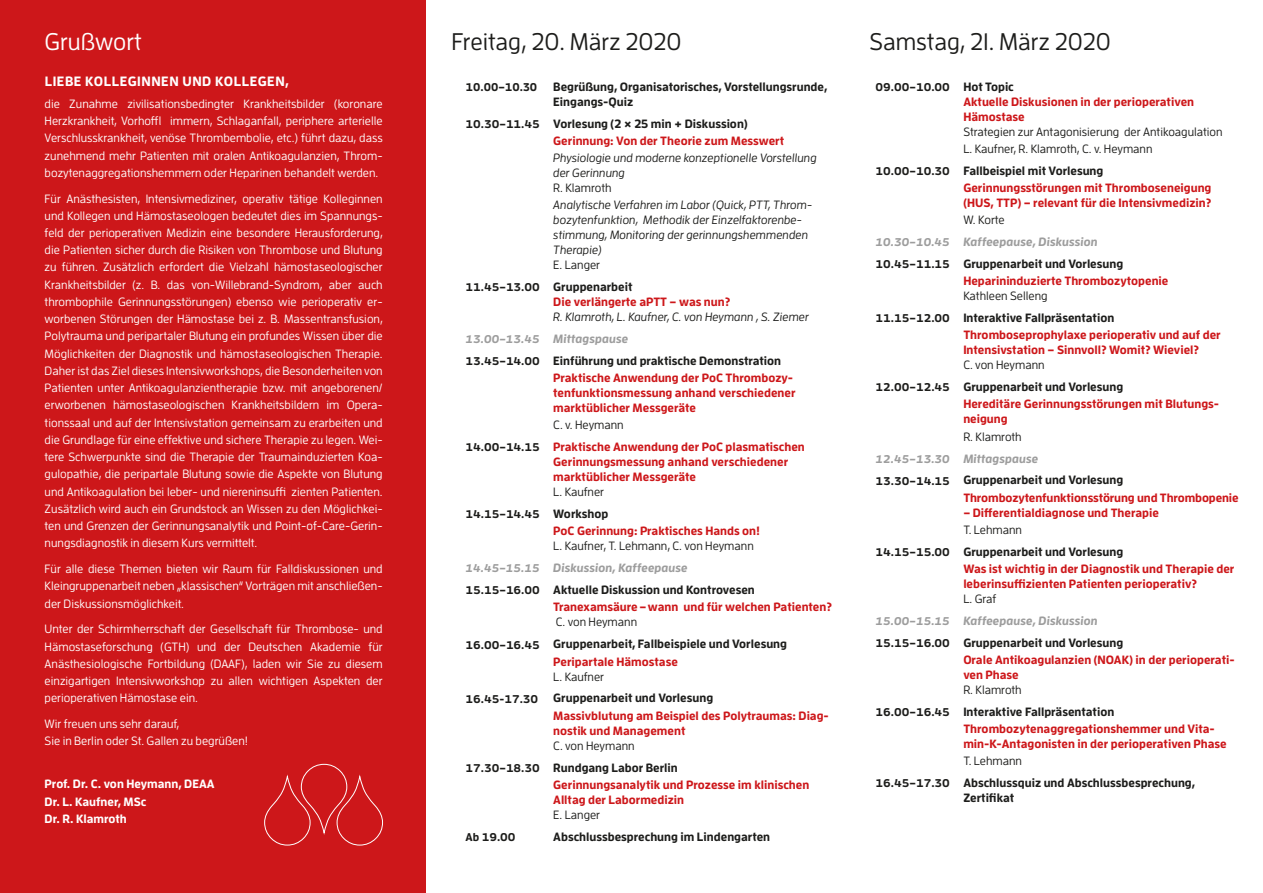
<style>
.page{position:relative;width:1263px;height:893px;background:#fff}
.page>*{position:absolute;margin:0;border:0;box-sizing:border-box;transform-origin:0 0}
.t1{font:500 24px "Enzo OT";color:#1d1d1b}
.t2{font:500 24px "Enzo OT";color:#fff}
.t3{font:700 13.5px "Enzo OT";letter-spacing:.04em;color:#fff}
.t4{font:500 12px/17.2px "Enzo OT";color:#fff;text-align:justify}
.t5{font:700 12px/15px "Enzo OT";color:#cd171a}
.t6{font:700 12px/21.9px "Enzo OT";color:#1d1d1b}
.t7{font:italic 500 12px/15px "Enzo OT";color:#1d1d1b}
.t8{font:500 12px/21.9px "Enzo OT";color:#1d1d1b}
.t9{font:700 12px/17.2px "Enzo OT";color:#fff}
.t10{font:700 11.25px "Enzo OT";color:#1d1d1b}
.s1{font-size:11.25px;color:#1d1d1b}
.s2{color:#1d1d1b}
.s3{font-weight:500}
.s4{font-size:11.25px}
.s5{font-weight:700;font-size:11.25px;color:#9d9d9d}
.s6{font-weight:700;color:#9d9d9d}
.s7{font-weight:700;font-style:normal;font-size:11.25px}
.s8{font-weight:700;font-style:normal}
.s9{font-weight:500;color:#1d1d1b}
.s10{font-size:12px}
.s11{font-weight:700;font-style:italic;font-size:11.25px;color:#9d9d9d}
.s12{font-weight:700;font-style:italic;color:#9d9d9d}
.s13{font-weight:700;font-size:11.25px}
.s14{font-weight:700}
.s15{font-style:italic;font-size:11.25px;color:#9d9d9d}
.s16{font-style:italic;color:#9d9d9d}
</style>
<div class="page">
<div style="left:0;top:0;width:425px;height:893px;background:#cd171a"></div>
<svg style="left:264px;top:764px;width:119px;height:82px"></svg>
<h1 class="t2" style="left:45px;top:27px;width:98px">Grußwort</h1>
<h1 class="t1" style="left:451px;top:27px;width:232px">Freitag, 20. März 2020</h1>
<h1 class="t1" style="left:870px;top:27px;width:243px">Samstag, 21. März 2020</h1>
<p class="t3" style="left:45px;top:73px;width:246px">LIEBE KOLLEGINNEN UND KOLLEGEN,</p>
<p class="t4" style="left:45px;top:95px;width:340px">die Zunahme zivilisationsbedingter Krankheitsbilder (koronare Herzkrankheit, Vorhoffl immern, Schlaganfall, periphere arterielle Verschlusskrankheit, venöse Thrombembolie, etc.) führt dazu, dass zunehmend mehr Patienten mit oralen Antikoagulanzien, Throm&shy;bozytenaggregationshemmern oder Heparinen behandelt werden.</p>
<p class="t4" style="left:45px;top:189px;width:340px">Für Anästhesisten, Intensivmediziner, operativ tätige Kolleginnen und Kollegen und Hämostaseologen bedeutet dies im Spannungs&shy;feld der perioperativen Medizin eine besondere Herausforderung, die Patienten sicher durch die Risiken von Thrombose und Blutung zu führen. Zusätzlich erfordert die Vielzahl hämostaseologischer Krankheitsbilder (z. B. das von-Willebrand-Syndrom, aber auch thrombophile Gerinnungsstörungen) ebenso wie perioperativ er&shy;worbenen Störungen der Hämostase bei z. B. Massentransfusion, Polytrauma und peripartaler Blutung ein profundes Wissen über die Möglichkeiten der Diagnostik und hämostaseologischen Therapie.<br>Daher ist das Ziel dieses Intensivworkshops, die Besonderheiten von Patienten unter Antikoagulanzientherapie bzw. mit angeborenen/ erworbenen hämostaseologischen Krankheitsbildern im Opera&shy;tionssaal und auf der Intensivstation gemeinsam zu erarbeiten und die Grundlage für eine effektive und sichere Therapie zu legen. Wei&shy;tere Schwerpunkte sind die Therapie der Traumainduzierten Koa&shy;gulopathie, die peripartale Blutung sowie die Aspekte von Blutung und Antikoagulation bei leber- und niereninsuffi zienten Patienten.<br>Zusätzlich wird auch ein Grundstock an Wissen zu den Möglichkei&shy;ten und Grenzen der Gerinnungsanalytik und Point-of-Care-Gerin&shy;nungsdiagnostik in diesem Kurs vermittelt.</p>
<p class="t4" style="left:45px;top:560px;width:340px">Für alle diese Themen bieten wir Raum für Falldiskussionen und Kleingruppenarbeit neben „klassischen“ Vorträgen mit anschließen&shy;der Diskussionsmöglichkeit.</p>
<p class="t4" style="left:45px;top:620px;width:340px">Unter der Schirmherrschaft der Gesellschaft für Thrombose- und Hämostaseforschung (GTH) und der Deutschen Akademie für Anästhesiologische Fortbildung (DAAF), laden wir Sie zu diesem einzigartigen Intensivworkshop zu allen wichtigen Aspekten der perioperativen Hämostase ein.</p>
<p class="t4" style="left:45px;top:715px;width:205px">Wir freuen uns sehr darauf,<br>Sie in Berlin oder St. Gallen zu begrüßen!</p>
<p class="t9" style="left:45px;top:775px;width:171px">Prof. Dr. C. von Heymann, DEAA<br>Dr. L. Kaufner, MSc<br>Dr. R. Klamroth</p>
<p class="t10" style="left:466px;top:80px;width:73px">10.00–10.30</p>
<p class="t6" style="left:553px;top:79px;width:276px;line-height:15px">Begrüßung, Organisatorisches, Vorstellungsrunde,<br>Eingangs-Quiz</p>
<p class="t5" style="left:553px;top:115px;width:232px;line-height:17.1px;text-indent:-88px"><span class="s1">10.30–11.45</span> <span class="s2">Vorlesung (2 × 25 min + Diskussion)<br></span>Gerinnung: Von der Theorie zum Messwert</p>
<p class="t7" style="left:553px;top:150px;width:265px">Physiologie und moderne konzeptionelle Vorstellung der Gerinnung</p>
<p class="t8" style="left:553px;top:177px;width:60px">R. Klamroth</p>
<p class="t7" style="left:553px;top:197px;width:261px">Analytische Verfahren im Labor (Quick, PTT, Throm&shy;bozytenfunktion, Methodik der Einzelfaktorenbe&shy;stimmung, Monitoring der gerinnungshemmenden Therapie)</p>
<p class="t6" style="left:466px;top:254px;width:168px;text-indent:88px"><span class="s3">E. Langer<br></span><span class="s4">11.45–13.00</span> Gruppenarbeit</p>
<p class="t5" style="left:553px;top:294px;width:178px">Die verlängerte aPTT – was nun?</p>
<p class="t7" style="left:466px;top:306px;width:345px;line-height:21.9px;text-indent:88px">R. Klamroth, L. Kaufner, C. von Heymann , S. Ziemer<br><span class="s5">13.00–13.45</span> <span class="s6">Mittagspause<br></span><span class="s7">13.45–14.00</span> <span class="s8">Einführung und praktische Demonstration</span></p>
<p class="t5" style="left:553px;top:370px;width:244px">Praktische Anwendung der PoC Thrombozy&shy;tenfunktionsmessung anhand verschiedener marktüblicher Messgeräte</p>
<p class="t5" style="left:466px;top:414px;width:341px;line-height:21.9px;text-indent:88px"><span class="s9">C. v. Heymann<br></span><span class="s1">14.00–14.15</span> Praktische Anwendung der PoC plasmatischen</p>
<p class="t5" style="left:553px;top:454px;width:236px">Gerinnungsmessung anhand verschiedener marktüblicher Messgeräte</p>
<p class="t8" style="left:553px;top:481px;width:52px">L. Kaufner</p>
<p class="t10" style="left:466px;top:507px;width:144px">14.15–14.45 <span class="s10">Workshop</span></p>
<p class="t5" style="left:553px;top:523px;width:208px">PoC Gerinnung: Praktisches Hands on!</p>
<p class="t8" style="left:466px;top:535px;width:291px;text-indent:88px">L. Kaufner, T. Lehmann, C. von Heymann<br><span class="s11">14.45–15.15</span> <span class="s12">Diskussion, Kaffeepause<br></span><span class="s13">15.15–16.00</span> <span class="s14">Aktuelle Diskussion und Kontrovesen</span></p>
<p class="t5" style="left:553px;top:599px;width:280px">Tranexamsäure – wann und für welchen Patienten?</p>
<p class="t6" style="left:466px;top:611px;width:323px;text-indent:90px"><span class="s3">C. von Heymann<br></span><span class="s4">16.00–16.45</span> Gruppenarbeit, Fallbeispiele und Vorlesung</p>
<p class="t5" style="left:553px;top:653px;width:126px">Peripartale Hämostase</p>
<p class="t8" style="left:553px;top:665px;width:52px">L. Kaufner</p>
<p class="t10" style="left:466px;top:691px;width:74px">16.45-17.30</p>
<p class="t6" style="left:553px;top:687px;width:161px">Gruppenarbeit und Vorlesung</p>
<p class="t5" style="left:553px;top:707px;width:277px">Massivblutung am Beispiel des Polytraumas: Diag&shy;nostik und Management</p>
<p class="t6" style="left:466px;top:734px;width:214px;text-indent:88px"><span class="s3">C. von Heymann<br></span><span class="s4">17.30–18.30</span> Rundgang Labor Berlin</p>
<p class="t5" style="left:553px;top:776px;width:258px">Gerinnungsanalytik und Prozesse im klinischen<br>Alltag der Labormedizin</p>
<p class="t8" style="left:553px;top:803px;width:48px">E. Langer</p>
<p class="t10" style="left:466px;top:830px;width:51px">Ab 19.00</p>
<p class="t6" style="left:553px;top:825px;width:218px">Abschlussbesprechung im Lindengarten</p>
<p class="t10" style="left:876px;top:80px;width:140px">09.00–10.00 <span class="s10">Hot Topic</span></p>
<p class="t5" style="left:963px;top:94px;width:232px">Aktuelle Diskusionen in der perioperativen<br>Hämostase</p>
<p class="t8" style="left:963px;top:123px;width:261px;line-height:17.1px">Strategien zur Antagonisierung der Antikoagulation<br>L. Kaufner, R. Klamroth, C. v. Heymann</p>
<p class="t5" style="left:963px;top:162px;width:250px;line-height:17.1px;text-indent:-88px"><span class="s1">10.00–10.30</span> <span class="s2">Fallbeispiel mit Vorlesung<br></span>Gerinnungsstörungen mit Thromboseneigung</p>
<p class="t5" style="left:963px;top:195px;width:250px">(HUS, TTP) – relevant für die Intensivmedizin?</p>
<p class="t6" style="left:876px;top:209px;width:249px;text-indent:88px"><span class="s3">W. Korte<br></span><span class="s15">10.30–10.45</span> <span class="s16">Kaffeepause, Diskussion<br></span><span class="s4">10.45–11.15</span> Gruppenarbeit und Vorlesung</p>
<p class="t5" style="left:963px;top:273px;width:207px">Heparininduzierte Thrombozytopenie</p>
<p class="t6" style="left:876px;top:285px;width:240px;text-indent:88px"><span class="s3">Kathleen Selleng<br></span><span class="s4">11.15–12.00</span> Interaktive Fallpräsentation</p>
<p class="t5" style="left:963px;top:327px;width:259px">Thromboseprophylaxe perioperativ und auf der<br>Intensivstation – Sinnvoll? Womit? Wieviel?</p>
<p class="t6" style="left:876px;top:354px;width:249px;text-indent:88px"><span class="s3">C. von Heymann<br></span><span class="s4">12.00–12.45</span> Gruppenarbeit und Vorlesung</p>
<p class="t5" style="left:963px;top:396px;width:257px">Hereditäre Gerinnungsstörungen mit Blutungs&shy;neigung</p>
<p class="t6" style="left:876px;top:425px;width:249px;text-indent:88px"><span class="s3">R. Klamroth<br></span><span class="s15">12.45–13.30</span> <span class="s16">Mittagspause<br></span><span class="s4">13.30–14.15</span> Gruppenarbeit und Vorlesung</p>
<p class="t5" style="left:963px;top:489px;width:277px">Thrombozytenfunktionsstörung und Thrombopenie</p>
<p class="t5" style="left:963px;top:504px;width:197px">– Differentialdiagnose und Therapie</p>
<p class="t6" style="left:876px;top:518px;width:249px;text-indent:88px"><span class="s3">T. Lehmann<br></span><span class="s4">14.15–15.00</span> Gruppenarbeit und Vorlesung</p>
<p class="t5" style="left:963px;top:561px;width:273px">Was ist wichtig in der Diagnostik und Therapie der leberinsuffizienten Patienten perioperativ?</p>
<p class="t6" style="left:876px;top:587px;width:249px;text-indent:88px"><span class="s3">L. Graf<br></span><span class="s15">15.00–15.15</span> <span class="s16">Kaffeepause, Diskussion<br></span><span class="s4">15.15–16.00</span> Gruppenarbeit und Vorlesung</p>
<p class="t5" style="left:963px;top:652px;width:273px">Orale Antikoagulanzien (NOAK) in der perioperati&shy;ven Phase</p>
<p class="t6" style="left:876px;top:678px;width:240px;text-align:center"><span class="s3">R. Klamroth<br></span><span class="s4">16.00–16.45</span> Interaktive Fallpräsentation</p>
<p class="t5" style="left:963px;top:721px;width:265px">Thrombozytenaggregationshemmer und Vita&shy;min-K-Antagonisten in der perioperativen Phase</p>
<p class="t6" style="left:876px;top:749px;width:321px;text-indent:88px"><span class="s3">T. Lehmann<br></span><span class="s4">16.45–17.30</span> Abschlussquiz und Abschlussbesprechung,</p>
<p class="t6" style="left:963px;top:786px;width:52px">Zertifikat</p>
</div>
